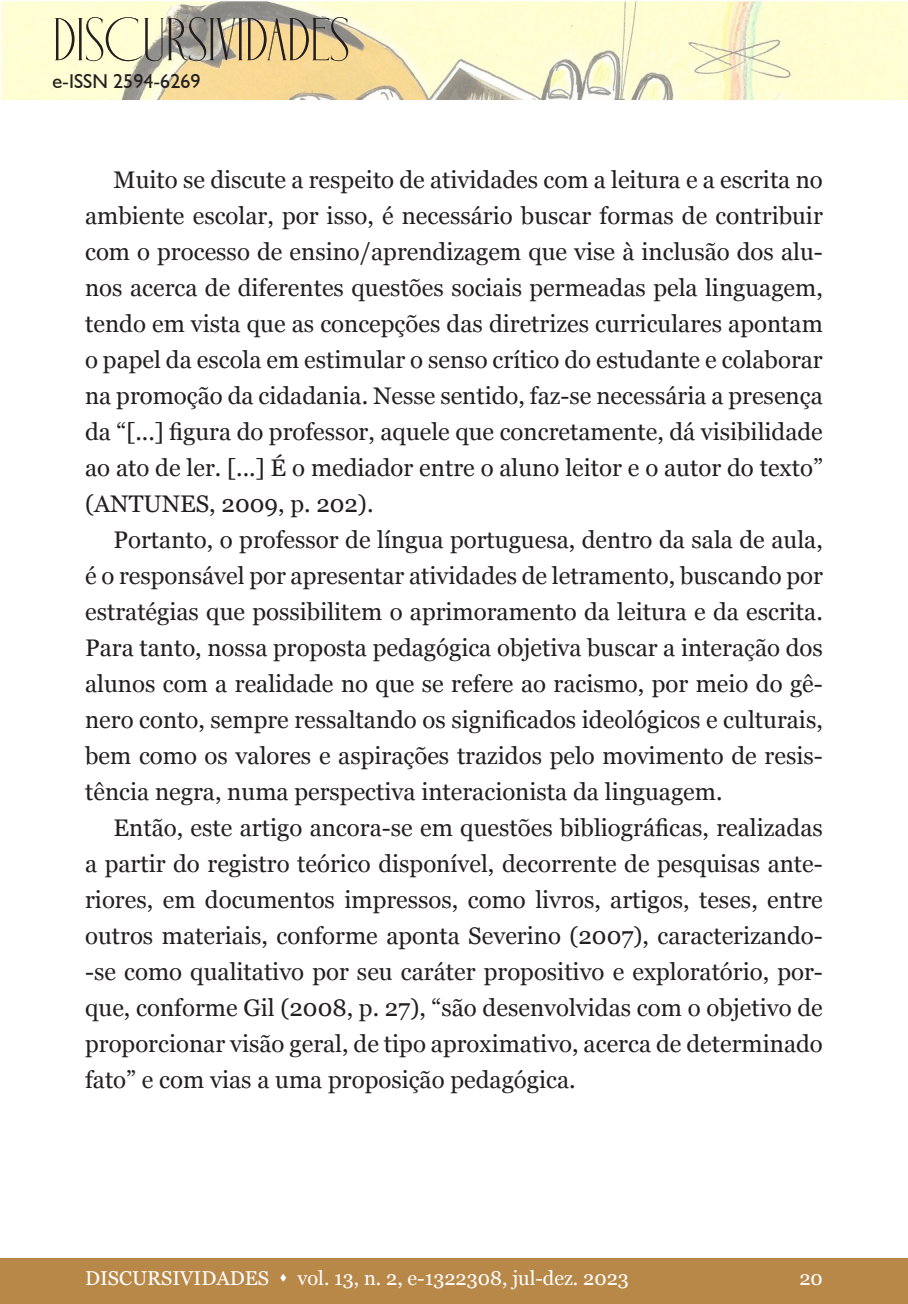
<style>
.page{position:relative;width:908px;height:1304px;background:#fff}
.page>*{position:absolute;margin:0;border:0;box-sizing:border-box;transform-origin:0 0}
.t1{font:60px "Holipop";color:#231f20}
.t2{font:24px/36px "Georgia";color:#231f20;text-align:justify}
.t3{font:20px "Georgia";color:#fff}
.t4{font:20px "Humanist 521 BT";color:#231f20}
</style>
<div class="page">
<div style="left:0;top:1259px;width:907px;height:45px;background:#b88849"></div>
<img style="left:1px;top:0;width:906px;height:100px">
<h1 class="t1" style="left:52px;top:10px;width:298px">DISCURSIVIDADES</h1>
<p class="t4" style="left:52px;top:69px;width:150px">e-ISSN 2594-6269</p>
<p class="t2" style="left:85px;top:161px;width:739px;text-indent:28px">Muito se discute a respeito de atividades com a leitura e a escrita no ambiente escolar, por isso, é necessário buscar formas de contribuir com o processo de ensino/aprendizagem que vise à inclusão dos alu&shy;nos acerca de diferentes questões sociais permeadas pela linguagem, tendo em vista que as concepções das diretrizes curriculares apontam o papel da escola em estimular o senso crítico do estudante e colaborar na promoção da cidadania. Nesse sentido, faz-se necessária a presença da “[...] figura do professor, aquele que concretamente, dá visibilidade ao ato de ler. [...] É o mediador entre o aluno leitor e o autor do texto” (ANTUNES, 2009, p. 202).</p>
<p class="t2" style="left:85px;top:521px;width:739px;text-indent:28px">Portanto, o professor de língua portuguesa, dentro da sala de aula, é o responsável por apresentar atividades de letramento, buscando por estratégias que possibilitem o aprimoramento da leitura e da escrita.<br>Para tanto, nossa proposta pedagógica objetiva buscar a interação dos alunos com a realidade no que se refere ao racismo, por meio do gê&shy;nero conto, sempre ressaltando os significados ideológicos e culturais, bem como os valores e aspirações trazidos pelo movimento de resis&shy;tência negra, numa perspectiva interacionista da linguagem.</p>
<p class="t2" style="left:85px;top:809px;width:739px;text-indent:28px">Então, este artigo ancora-se em questões bibliográficas, realizadas a partir do registro teórico disponível, decorrente de pesquisas ante&shy;riores, em documentos impressos, como livros, artigos, teses, entre outros materiais, conforme aponta Severino (2007), caracterizando--se como qualitativo por seu caráter propositivo e exploratório, por&shy;que, conforme Gil (2008, p. 27), “são desenvolvidas com o objetivo de proporcionar visão geral, de tipo aproximativo, acerca de determinado fato” e com vias a uma proposição pedagógica.</p>
<p class="t3" style="left:85px;top:1264px;width:545px">DISCURSIVIDADES ▲ vol. 13, n. 2, e-1322308, jul-dez. 2023</p>
<p class="t3" style="left:799px;top:1264px;width:25px">20</p>
</div>
